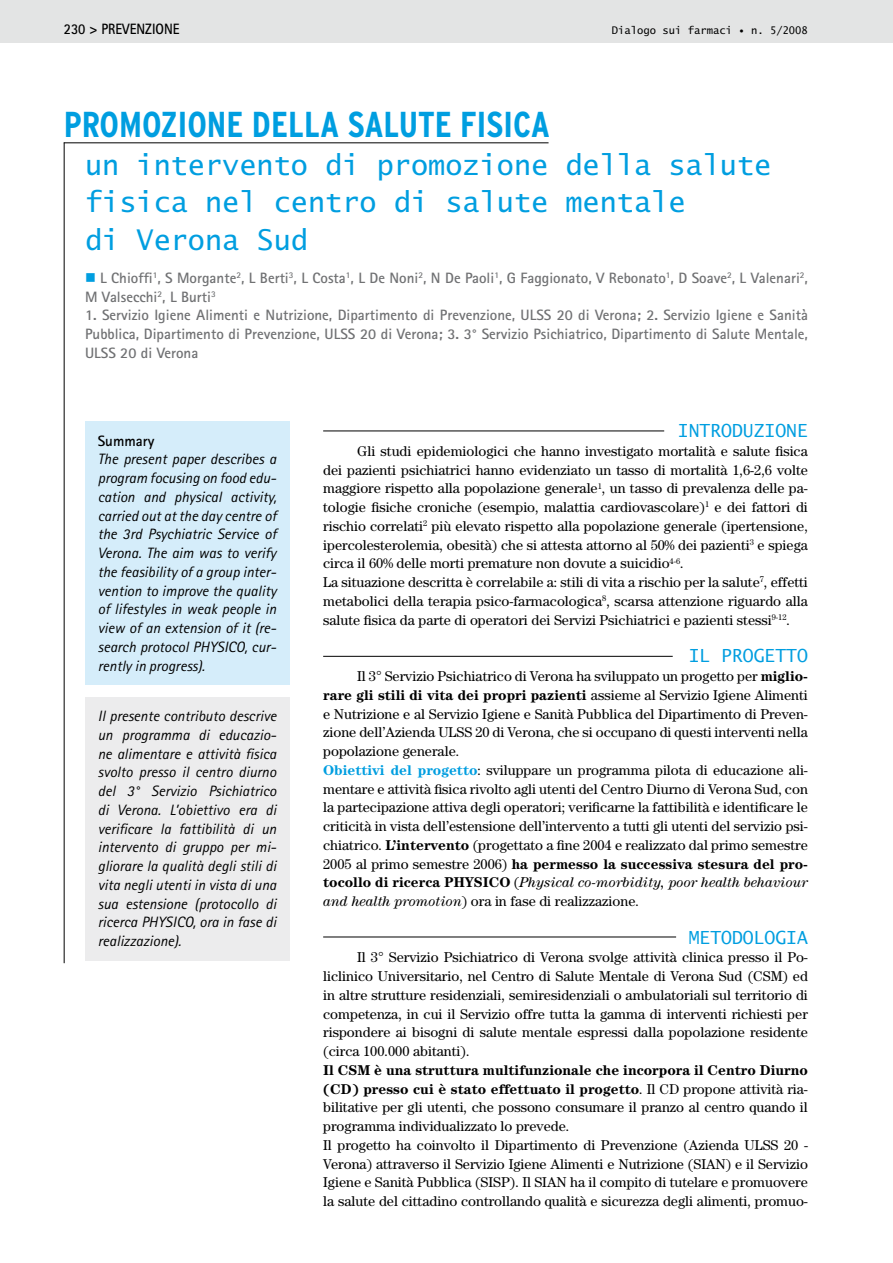
<style>
.page{position:relative;width:893px;height:1263px;background:#fff}
.page>*{position:absolute;margin:0;border:0;box-sizing:border-box;transform-origin:0 0}
.t1{font:700 condensed 36px "Interstate";color:#009ee0}
.t2{font:28.5px/37.5px "Lucida Sans Typewriter Std";color:#009ee0}
.t3{font:18px "Lucida Sans Typewriter Std";color:#009ee0}
.t4{font:italic 15px/18.8px "Rotis Sans Serif";color:#000;text-align:justify}
.t5{font:700 15px/18.8px "Rotis Sans Serif";color:#707173}
.t6{font:700 15px "Rotis Sans Serif";color:#000;scale:.9 1}
.t7{font:700 15px "Rotis Sans Serif";color:#000}
.t8{font:14.25px/18.8px "Century Std";color:#000}
.t9{font:10.5px "Lucida Sans Typewriter Std";color:#000}
.s1{color:#009ee0}
.s2{font-weight:700}
.s3{font-weight:700;color:#009ee0}
.s4{font-style:italic}
</style>
<div class="page">
<div style="left:0;top:0;width:893px;height:43px;background:#e3e4e4"></div>
<hr style="left:64px;top:142px;width:485px;height:1px;background:#000">
<hr style="left:64px;top:142px;width:1px;height:821px;background:#000">
<hr style="left:323px;top:431px;width:341px;height:1px;background:#000">
<div style="left:85px;top:421px;width:204px;height:264px;background:#d5edfa"></div>
<div style="left:85px;top:697px;width:204px;height:264px;background:#ececed"></div>
<hr style="left:323px;top:656px;width:350px;height:1px;background:#000">
<hr style="left:323px;top:936px;width:353px;height:1px;background:#000">
<p class="t6" style="left:64px;top:19px;width:130px">230 &gt; prevenzione</p>
<p class="t9" style="left:612px;top:24px;width:197px">Dialogo sui farmaci • n. 5/2008</p>
<h1 class="t1" style="left:64px;top:105px;width:488px">PROMOZIONE DELLA SALUTE FISICA</h1>
<h2 class="t2" style="left:85px;top:146px;width:688px">un intervento di promozione della salute fisica nel centro di salute mentale<br>di Verona Sud</h2>
<p class="t5" style="left:85px;top:268px;width:724px"><span class="s1">■</span> L Chioffi<sup>1</sup>, S Morgante<sup>2</sup>, L Berti<sup>3</sup>, L Costa<sup>1</sup>, L De Noni<sup>2</sup>, N De Paoli<sup>1</sup>, G Faggionato, V Rebonato<sup>1</sup>, D Soave<sup>2</sup>, L Valenari<sup>2</sup>,<br>M Valsecchi<sup>2</sup>, L Burti<sup>3</sup></p>
<p class="t5" style="left:85px;top:306px;width:724px;text-align:justify">1. Servizio Igiene Alimenti e N utrizione, Dipartimento di Prevenzione, ULSS 20 di Verona; 2. Servizio Igiene e Sanità Pubblica, Dipartimento di Prevenzione, ULSS 20 di Verona; 3. 3° Servizio Psichiatrico, Dipartimento di Salute Mentale, ULSS 20 di Verona</p>
<p class="t7" style="left:98px;top:431px;width:58px">Summary</p>
<p class="t4" style="left:98px;top:450px;width:180px">The present paper describes a program focusing on food edu&shy;cation and physical activity, carried out at the day centre of the 3rd Psychiatric Service of Verona. The aim was to verify the feasibility of a group inter&shy;vention to improve the quality of lifestyles in weak people in view of an extension of it (re&shy;search protocol PHYSICO, cur&shy;rently in progress).</p>
<p class="t4" style="left:98px;top:707px;width:180px">Il presente contributo descrive un programma di educazio&shy;ne alimentare e attività fisica svolto presso il centro diurno del 3° Servizio Psichiatrico di Verona. L’obiettivo era di verificare la fattibilità di un intervento di gruppo per mi&shy;gliorare la qualità degli stili di vita negli utenti in vista di una sua estensione (protocollo di ricerca PHYSICO, ora in fase di realizzazione).</p>
<p class="t3" style="left:678px;top:420px;width:132px">INTRODUZIONE</p>
<p class="t8" style="left:323px;top:441px;width:486px;text-indent:34px">Gli studi epidemiologici che hanno investigato mortalità e salute fisica dei pazienti psichiatrici hanno evidenziato un tasso di mortalità 1,6-2,6 volte maggiore rispetto alla popolazione generale<sup>1</sup>, un tasso di prevalenza delle pa&shy;tologie fisiche croniche (esempio, malattia cardiovascolare)<sup>1</sup> e dei fattori di rischio correlati<sup>2</sup> più elevato rispetto alla popolazione generale (ipertensione, ipercolesterolemia, obesità) che si attesta attorno al 50% dei pazienti<sup>3</sup> e spiega circa il 60% delle morti premature non dovute a suicidio<sup>4-6</sup>.<br>La situazione descritta è correlabile a: stili di vita a rischio per la salute<sup>7</sup>, effetti metabolici della terapia psico-farmacologica<sup>8</sup>, scarsa attenzione riguardo alla salute fisica da parte di operatori dei Servizi Psichiatrici e pazienti stessi<sup>9-12</sup>.</p>
<p class="t3" style="left:689px;top:645px;width:121px">IL PROGETTO</p>
<p class="t8" style="left:323px;top:666px;width:486px;text-indent:34px">Il 3° Servizio Psichiatrico di Verona ha sviluppato un progetto per <span class="s2">miglio&shy;rare gli stili di vita dei propri pazienti</span> assieme al Servizio Igiene Alimenti e Nutrizione e al Servizio Igiene e Sanità Pubblica del Dipartimento di Preven&shy;zione dell’Azienda ULSS 20 di Verona, che si occupano di questi interventi nella popolazione generale.<br><span class="s3">Obiettivi del progetto</span>: sviluppare un programma pilota di educazione ali&shy;mentare e attività fisica rivolto agli utenti del Centro Diurno di Verona Sud, con la partecipazione attiva degli operatori; verificarne la fattibilità e identificare le criticità in vista dell’estensione dell’intervento a tutti gli utenti del servizio psi&shy;chiatrico. <span class="s2">L’intervento</span> (progettato a fine 2004 e realizzato dal primo semestre 2005 al primo semestre 2006) <span class="s2">ha permesso la successiva stesura del pro&shy;tocollo di ricerca PHYSICO</span> (<span class="s4">Physical co-morbidity, poor health behaviour and health promotion</span>) ora in fase di realizzazione.</p>
<p class="t3" style="left:689px;top:927px;width:121px">METODOLOGIA</p>
<p class="t8" style="left:323px;top:948px;width:486px;text-align:justify;text-indent:34px">Il 3° Servizio Psichiatrico di Verona svolge attività clinica presso il Po&shy;liclinico Universitario, nel Centro di Salute Mentale di Verona Sud (CSM) ed in altre strutture residenziali, semiresidenziali o ambulatoriali sul territorio di competenza, in cui il Servizio offre tutta la gamma di interventi richiesti per rispondere ai bisogni di salute mentale espressi dalla popolazione residente (circa 100.000 abitanti).</p>
<p class="t8" style="left:323px;top:1060px;width:486px"><span class="s2">Il CSM è una struttura multifunzionale che incorpora il Centro Diurno (CD) presso cui è stato effettuato il progetto</span>. Il CD propone attività ria&shy;bilitative per gli utenti, che possono consumare il pranzo al centro quando il programma individualizzato lo prevede.<br>Il progetto ha coinvolto il Dipartimento di Prevenzione (Azienda ULSS 20 - Verona) attraverso il Servizio Igiene Alimenti e Nutrizione (SIAN) e il Servizio Igiene e Sanità Pubblica (SISP). Il SIAN ha il compito di tutelare e promuovere la salute del cittadino controllando qualità e sicurezza degli alimenti, promuo-</p>
</div>
